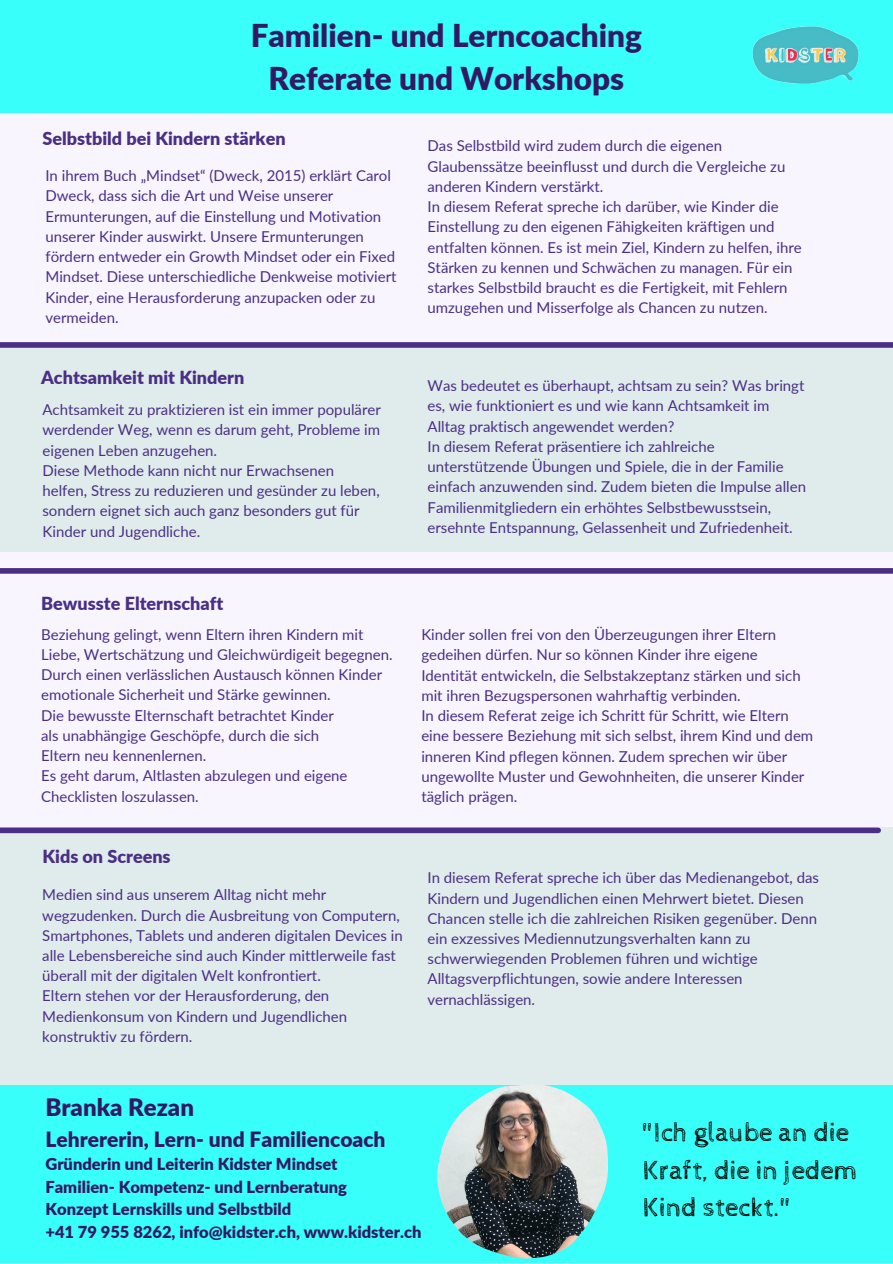
<style>
.page{position:relative;width:893px;height:1264px;background:#fff}
.page>*{position:absolute;margin:0;border:0;box-sizing:border-box;transform-origin:0 0}
.t1{font:900 31.5px/43.8px "Lato";color:#311964;text-align:center}
.t2{font:27px/37px "Cabin Sketch";color:#000}
.t3{font:900 24px "Lato";color:#311964}
.t4{font:900 21px "Lato";color:#311964}
.t5{font:900 18px "Lato";color:#4a2f85}
.t6{font:900 16.5px/22.5px "Lato";color:#311964}
.t7{font:15px/20.2px "Lato";color:#4a2f85}
</style>
<div class="page">
<div style="left:0;top:0;width:892px;height:1262px;background:#f8f5ff"></div>
<div style="left:0;top:1078px;width:892px;height:184px;background:#39fffa"></div>
<div style="left:0;top:568px;width:892px;height:5px;background:#4a2f85"></div>
<div style="left:0;top:342px;width:892px;height:209px;background:#e0ebeb"></div>
<div style="left:0;top:342px;width:892px;height:6px;background:#4a2f85"></div>
<div style="left:0;top:827px;width:892px;height:258px;background:#e0ebeb"></div>
<div style="left:0;top:827px;width:878px;height:6px;background:#4a2f85"></div>
<div style="left:0;top:0;width:892px;height:113px;background:#39fffa"></div>
<img style="left:437px;top:1085px;width:170px;height:173px">
<img style="left:752px;top:26px;width:107px;height:58px">
<h1 class="t1" style="left:251px;top:12px;width:392px">Familien- und Lerncoaching<br>Referate und Workshops</h1>
<p class="t5" style="left:42px;top:127px;width:244px">Selbstbild bei Kindern stärken</p>
<p class="t7" style="left:45px;top:165px;width:352px">In ihrem Buch „Mindset“ (Dweck, 2015) erklärt Carol Dweck, dass sich die Art und Weise unserer Ermunterungen, auf die Einstellung und Motivation unserer Kinder auswirkt. Unsere Ermunterungen fördern entweder ein Growth Mindset oder ein Fixed Mindset. Diese unterschiedliche Denkweise motiviert Kinder, eine Herausforderung anzupacken oder zu vermeiden.</p>
<p class="t5" style="left:41px;top:366px;width:204px">Achtsamkeit mit Kindern</p>
<p class="t7" style="left:42px;top:399px;width:340px">Achtsamkeit zu praktizieren ist ein immer populärer werdender Weg, wenn es darum geht, Probleme im eigenen Leben anzugehen.<br>Diese Methode kann nicht nur Erwachsenen helfen, Stress zu reduzieren und gesünder zu leben, sondern eignet sich auch ganz besonders gut für Kinder und Jugendliche.</p>
<p class="t7" style="left:427px;top:135px;width:376px">Das Selbstbild wird zudem durch die eigenen Glaubenssätze beeinflusst und durch die Vergleiche zu anderen Kindern verstärkt.<br>In diesem Referat spreche ich darüber, wie Kinder die Einstellung zu den eigenen Fähigkeiten kräftigen und entfalten können. Es ist mein Ziel, Kindern zu helfen, ihre Stärken zu kennen und Schwächen zu managen. Für ein starkes Selbstbild braucht es die Fertigkeit, mit Fehlern umzugehen und Misserfolge als Chancen zu nutzen.</p>
<p class="t7" style="left:427px;top:375px;width:380px">Was bedeutet es überhaupt, achtsam zu sein? Was bringt es, wie funktioniert es und wie kann Achtsamkeit im Alltag praktisch angewendet werden?<br>In diesem Referat präsentiere ich zahlreiche unterstützende Übungen und Spiele, die in der Familie einfach anzuwenden sind. Zudem bieten die Impulse allen Familienmitgliedern ein erhöhtes Selbstbewusstsein, ersehnte Entspannung, Gelassenheit und Zufriedenheit.</p>
<p class="t5" style="left:41px;top:592px;width:183px">Bewusste Elternschaft</p>
<p class="t7" style="left:41px;top:623px;width:353px">Beziehung gelingt, wenn Eltern ihren Kindern mit Liebe, Wertschätzung und Gleichwürdigeit begegnen.<br>Durch einen verlässlichen Austausch können Kinder emotionale Sicherheit und Stärke gewinnen.<br>Die bewusste Elternschaft betrachtet Kinder<br>als unabhängige Geschöpfe, durch die sich<br>Eltern neu kennenlernen.<br>Es geht darum, Altlasten abzulegen und eigene Checklisten loszulassen.</p>
<p class="t7" style="left:421px;top:624px;width:393px">Kinder sollen frei von den Überzeugungen ihrer Eltern gedeihen dürfen. Nur so können Kinder ihre eigene Identität entwickeln, die Selbstakzeptanz stärken und sich mit ihren Bezugspersonen wahrhaftig verbinden.<br>In diesem Referat zeige ich Schritt für Schritt, wie Eltern eine bessere Beziehung mit sich selbst, ihrem Kind und dem inneren Kind pflegen können. Zudem sprechen wir über ungewollte Muster und Gewohnheiten, die unserer Kinder täglich prägen.</p>
<p class="t5" style="left:42px;top:844px;width:130px">Kids on Screens</p>
<p class="t7" style="left:42px;top:884px;width:362px">Medien sind aus unserem Alltag nicht mehr wegzudenken. Durch die Ausbreitung von Computern, Smartphones, Tablets und anderen digitalen Devices in alle Lebensbereiche sind auch Kinder mittlerweile fast überall mit der digitalen Welt konfrontiert.<br>Eltern stehen vor der Herausforderung, den Medienkonsum von Kindern und Jugendlichen konstruktiv zu fördern.</p>
<p class="t7" style="left:427px;top:867px;width:393px">In diesem Referat spreche ich über das Medienangebot, das Kindern und Jugendlichen einen Mehrwert bietet. Diesen Chancen stelle ich die zahlreichen Risiken gegenüber. Denn ein exzessives Mediennutzungsverhalten kann zu schwerwiegenden Problemen führen und wichtige Alltagsverpflichtungen, sowie andere Interessen vernachlässigen.</p>
<h3 class="t3" style="left:45px;top:1092px;width:150px">Branka Rezan</h3>
<h3 class="t4" style="left:45px;top:1125px;width:341px">Lehrererin, Lern- und Familiencoach</h3>
<p class="t6" style="left:45px;top:1152px;width:377px">Gründerin und Leiterin Kidster Mindset<br>Familien- Kompetenz- und Lernberatung<br>Konzept Lernskills und Selbstbild<br>+41 79 955 8262, info@kidster.ch, www.kidster.ch</p>
<h2 class="t2" style="left:643px;top:1115px;width:216px">"Ich glaube an die<br>Kraft, die in jedem<br>Kind steckt."</h2>
</div>
